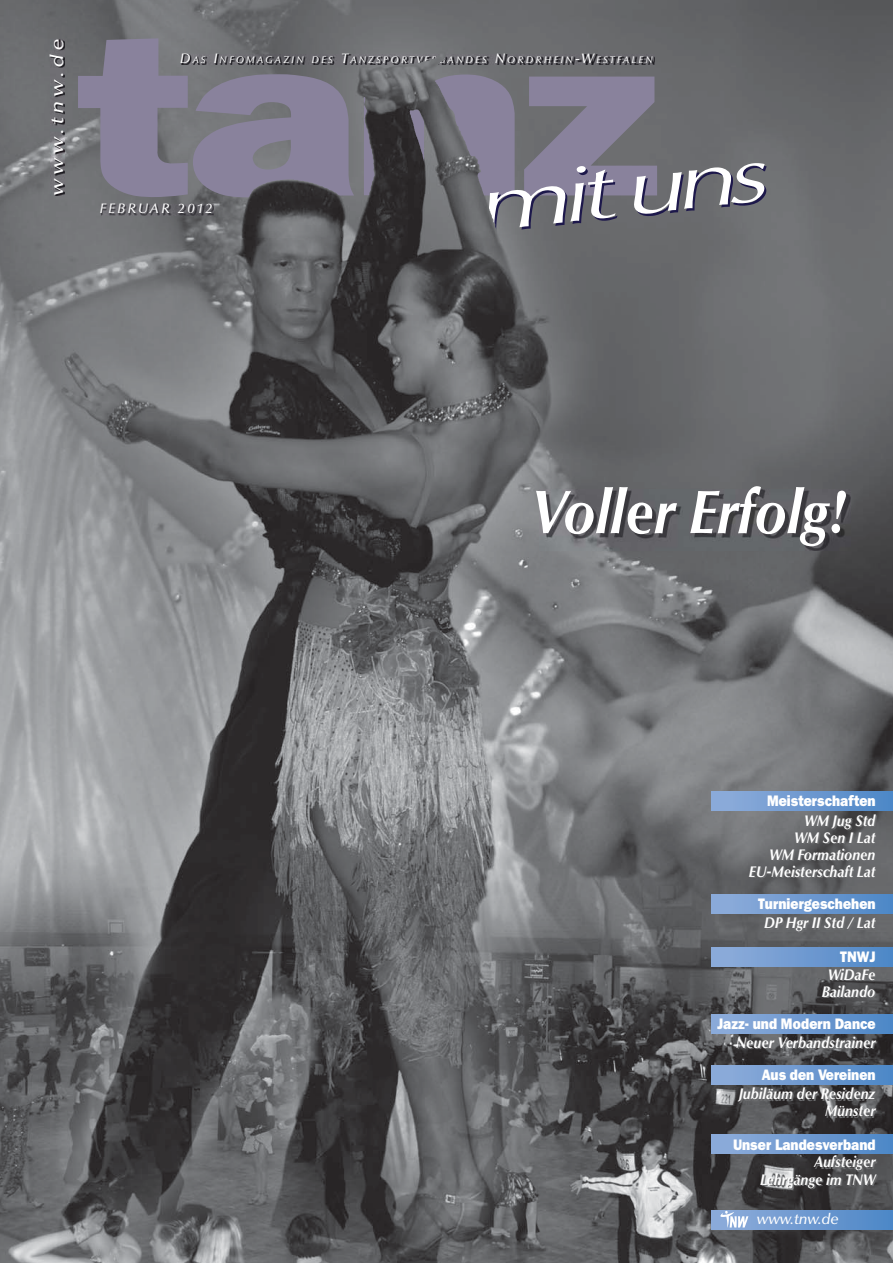
<style>
.page{position:relative;width:893px;height:1263px;background:#fff}
.page>*{position:absolute;margin:0;border:0;box-sizing:border-box;transform-origin:0 0}
.t1{font:italic 700 60px "Optima BQ";color:#fff;scale:.9 1}
.t2{font:italic 500 18px "Optima BQ";color:#fff;scale:1.2 1}
.t3{font:italic 700 15px/17.1px "Optima BQ";color:#fff;text-align:right;scale:.9 1}
.t4{font:800 15px "Franklin ITCBQ";color:#fff;scale:.9 1}
.t5{font:italic 500 15px "Optima BQ";color:#fff}
.t6{font:italic 500 13.5px "Optima BQ";letter-spacing:.165em;color:#fff}
.t7{font:italic 500 9.45px "Optima BQ";letter-spacing:.255em;color:#fff}
.s1{font-size:13.5px}
</style>
<div class="page">
<img style="left:0;top:0;width:893px;height:1263px">
<img style="left:50px;top:40px;width:15px;height:156px">
<svg style="left:78px;top:38px;width:276px;height:159px;background:#7f7c8c"></svg>
<svg style="left:364px;top:75px;width:402px;height:158px;background:#787781"></svg>
<img style="left:182px;top:54px;width:473px;height:11px">
<svg style="left:712px;top:1210px;width:181px;height:19px;background:#6a97cf"></svg>
<img style="left:720px;top:1211px;width:28px;height:17px">
<img style="left:540px;top:490px;width:310px;height:60px">
<img style="left:241px;top:159px;width:258px;height:78px">
<img style="left:101px;top:204px;width:112px;height:11px">
<div style="left:712px;top:1134px;width:181px;height:19px;background:linear-gradient(to right,#90adda,#4d87c7)"></div>
<div style="left:712px;top:1065px;width:181px;height:19px;background:linear-gradient(to right,#90adda,#4d87c7)"></div>
<div style="left:712px;top:948px;width:181px;height:19px;background:linear-gradient(to right,#90adda,#4d87c7)"></div>
<div style="left:712px;top:1014px;width:181px;height:20px;background:linear-gradient(to right,#90adda,#4d87c7)"></div>
<div style="left:712px;top:895px;width:181px;height:19px;background:linear-gradient(to right,#90adda,#4d87c7)"></div>
<div style="left:712px;top:791px;width:181px;height:19px;background:linear-gradient(to right,#90adda,#4d87c7)"></div>
<p class="t2" style="left:50px;top:196px;width:132px;rotate:-90deg">www.tnw.de</p>
<p class="t7" style="left:180px;top:56px;width:474px"><span class="s1">D</span>AS <span class="s1">I</span>NFOMAGAZIN DES <span class="s1">T</span>ANZSPORTVERBANDES <span class="s1">N</span>ORDRHEIN<span class="s1">-W</span>ESTFALEN</p>
<p class="t6" style="left:100px;top:203px;width:114px">FEBRUAR 2012</p>
<h1 class="t1" style="left:531px;top:485px;width:349px">Voller Erfolg!</h1>
<p class="t4" style="left:767px;top:796px;width:122px">Meisterschaften</p>
<p class="t3" style="left:749px;top:813px;width:142px">WM Jug Std<br>WM Sen I Lat<br>WM Formationen<br>EU-Meisterschaft Lat</p>
<p class="t4" style="left:758px;top:898px;width:132px">Turniergeschehen</p>
<p class="t3" style="left:764px;top:915px;width:125px">DP Hgr II Std / Lat</p>
<p class="t4" style="left:840px;top:952px;width:41px">TNWJ</p>
<p class="t3" style="left:822px;top:967px;width:61px;text-align:center">WiDaFe<br>Bailando</p>
<p class="t4" style="left:717px;top:1018px;width:178px">Jazz- und Modern Dance</p>
<p class="t3" style="left:736px;top:1035px;width:156px">Neuer Verbandstrainer</p>
<p class="t4" style="left:762px;top:1069px;width:128px">Aus den Vereinen</p>
<p class="t3" style="left:739px;top:1086px;width:153px">Jubiläum der Residenz<br>Münster</p>
<p class="t4" style="left:733px;top:1139px;width:160px">Unser Landesverband</p>
<p class="t3" style="left:760px;top:1155px;width:130px">Aufsteiger<br>Lehrgänge im TNW</p>
<p class="t5" style="left:756px;top:1212px;width:83px">www.tnw.de</p>
</div>
